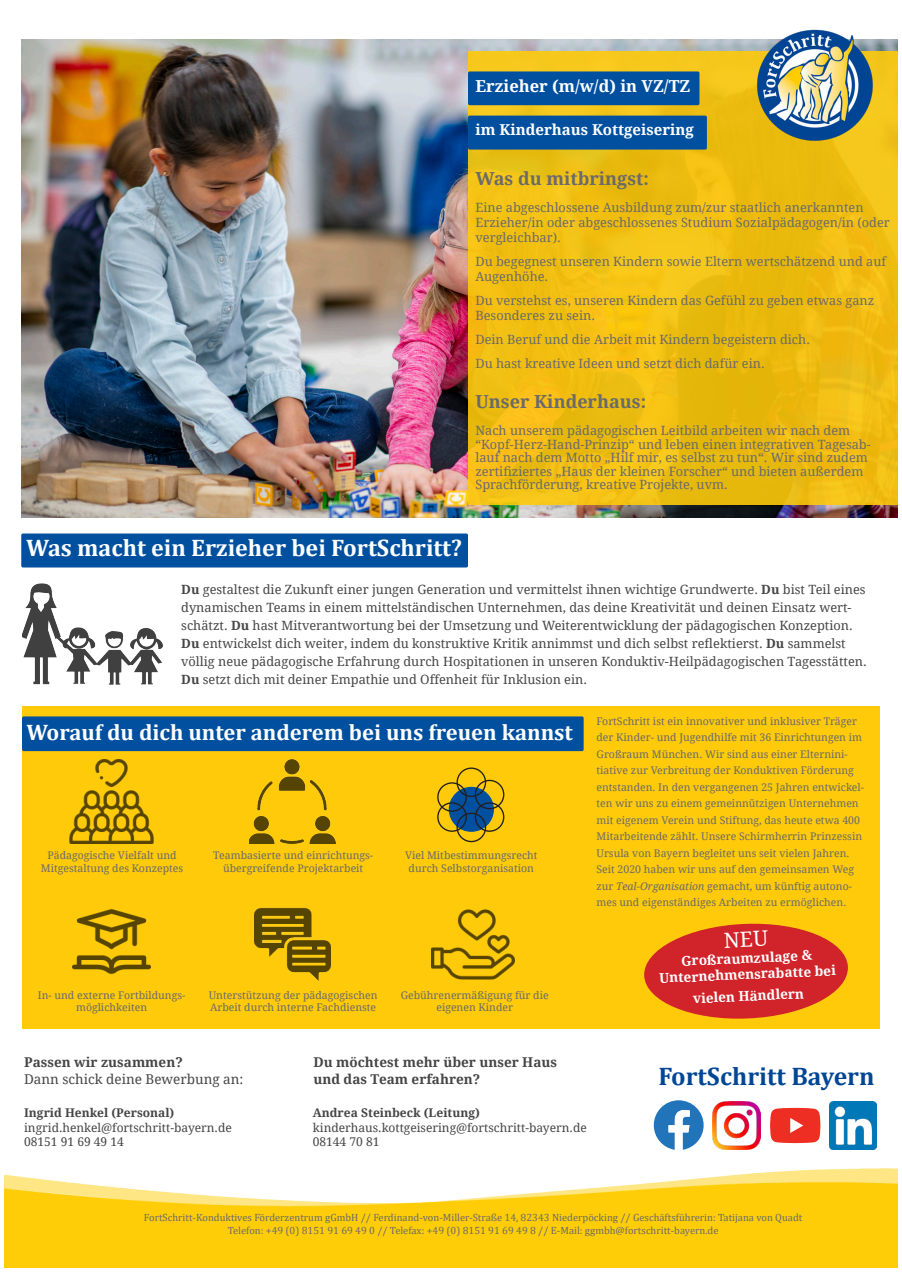
<style>
.page{position:relative;width:902px;height:1272px;background:#fff}
.page>*{position:absolute;margin:0;border:0;box-sizing:border-box;transform-origin:0 0}
.t1{font:700 25.5px "Cambria";color:#004694}
.t2{font:700 24px "Cambria";color:#fff}
.t3{font:700 22.5px "Cambria";color:#fff}
.t4{font:700 18px "Droid Serif";color:#6a6a6a}
.t5{font:700 16.5px "Droid Serif";color:#fff}
.t6{font:700 15px "Droid Serif";color:#fff}
.t7{font:700 13.5px/16.2px "Droid Serif";color:#464646}
.t8{font:700 13.5px "Droid Serif";color:#fff}
.t9{font:13.5px "Droid Serif";color:#464646}
.t10{font:12.75px/13.5px "Droid Serif";color:#6a6a6a}
.t11{font:12.75px/18px "Droid Serif";color:#464646}
.t12{font:12px "Droid Serif";color:#464646}
.t13{font:700 12px "Droid Serif";color:#464646}
.t14{font:10.5px/16.5px "Droid Serif";color:#6a6a6a;text-align:center}
.t15{font:10.5px "Cambria";color:#6a6a6a}
.s1{font-weight:700}
.s2{font-style:italic}
</style>
<div class="page">
<img style="left:21px;top:39px;width:876px;height:478px">
<div style="left:468px;top:51px;width:429px;height:454px;background:#f0bd11"></div>
<div style="left:468px;top:71px;width:231px;height:34px;background:#01509f;border-radius:2px"></div>
<div style="left:468px;top:116px;width:238px;height:34px;background:#01509f;border-radius:2px"></div>
<div style="left:21px;top:533px;width:447px;height:34px;background:#01509f;border-radius:2px"></div>
<div style="left:22px;top:706px;width:857px;height:323px;background:#feca0a"></div>
<img style="left:70px;top:759px;width:84px;height:84px">
<img style="left:249px;top:759px;width:86px;height:84px">
<img style="left:431px;top:909px;width:83px;height:71px">
<img style="left:73px;top:908px;width:78px;height:67px">
<img style="left:254px;top:907px;width:76px;height:74px">
<svg style="left:449px;top:787px;width:44px;height:44px"></svg>
<div style="left:448px;top:786px;width:46px;height:45px;border:1px solid #01509f;border-radius:50%"></div>
<div style="left:456px;top:767px;width:30px;height:30px;border:1px solid #231f20;border-radius:50%"></div>
<div style="left:474px;top:779px;width:30px;height:30px;border:1px solid #231f20;border-radius:50%"></div>
<div style="left:474px;top:802px;width:30px;height:29px;border:1px solid #231f20;border-radius:50%"></div>
<div style="left:456px;top:812px;width:30px;height:30px;border:1px solid #231f20;border-radius:50%"></div>
<div style="left:437px;top:802px;width:30px;height:29px;border:1px solid #231f20;border-radius:50%"></div>
<div style="left:437px;top:782px;width:30px;height:29px;border:1px solid #231f20;border-radius:50%"></div>
<img style="left:22px;top:583px;width:140px;height:102px">
<img style="left:751px;top:29px;width:129px;height:117px">
<div style="left:22px;top:716px;width:561px;height:35px;background:#01509f;border-radius:2px"></div>
<img style="left:4px;top:1168px;width:893px;height:99px">
<svg style="left:770px;top:1107px;width:50px;height:35px;background:#f0483d"></svg>
<img style="left:829px;top:1101px;width:47px;height:48px">
<img style="left:712px;top:1101px;width:48px;height:48px">
<svg style="left:653px;top:1100px;width:50px;height:50px"></svg>
<svg style="left:644px;top:923px;width:204px;height:96px"></svg>
<p class="t5" style="left:475px;top:74px;width:216px">Erzieher (m/w/d) in VZ/TZ</p>
<p class="t6" style="left:475px;top:119px;width:220px">im Kinderhaus Kottgeisering</p>
<p class="t4" style="left:475px;top:166px;width:175px">Was du mitbringst:</p>
<p class="t10" style="left:475px;top:200px;width:416px;line-height:15.1px">Eine abgeschlossene Ausbildung zum/zur staatlich anerkannten<br>Erzieher/in oder abgeschlossenes Studium Sozialpädagogen/in (oder vergleichbar).</p>
<p class="t10" style="left:475px;top:254px;width:412px;line-height:15px">Du begegnest unseren Kindern sowie Eltern wertschätzend und auf<br>Augenhöhe.</p>
<p class="t10" style="left:475px;top:293px;width:400px;line-height:15px">Du verstehst es, unseren Kindern das Gefühl zu geben etwas ganz<br>Besonderes zu sein.</p>
<p class="t10" style="left:475px;top:333px;width:336px">Dein Beruf und die Arbeit mit Kindern begeistern dich.</p>
<p class="t10" style="left:475px;top:357px;width:291px">Du hast kreative Ideen und setzt dich dafür ein.</p>
<p class="t4" style="left:475px;top:389px;width:172px">Unser Kinderhaus:</p>
<p class="t10" style="left:475px;top:423px;width:397px">Nach unserem pädagogischen Leitbild arbeiten wir nach dem “Kopf-Herz-Hand-Prinzip“ und leben einen integrativen Tagesab&shy;lauf nach dem Motto „Hilf mir, es selbst zu tun“. Wir sind zudem zertifiziertes „Haus der kleinen Forscher“ und bieten außerdem Sprachförderung, kreative Projekte, uvm.</p>
<p class="t2" style="left:26px;top:531px;width:437px">Was macht ein Erzieher bei FortSchritt?</p>
<p class="t11" style="left:181px;top:580px;width:687px"><span class="s1">Du</span> gestaltest die Zukunft einer jungen Generation und vermittelst ihnen wichtige Grundwerte. <span class="s1">Du</span> bist Teil eines dynamischen Teams in einem mittelständischen Unternehmen, das deine Kreativität und deinen Einsatz wert&shy;schätzt. <span class="s1">Du</span> hast Mitverantwortung bei der Umsetzung und Weiterentwicklung der pädagogischen Konzeption.<br><span class="s1">Du</span> entwickelst dich weiter, indem du konstruktive Kritik annimmst und dich selbst reflektierst. <span class="s1">Du</span> sammelst völlig neue pädagogische Erfahrung durch Hospitationen in unseren Konduktiv-Heilpädagogischen Tagesstätten.<br><span class="s1">Du</span> setzt dich mit deiner Empathie und Offenheit für Inklusion ein.</p>
<p class="t3" style="left:26px;top:716px;width:548px">Worauf du dich unter anderem bei uns freuen kannst</p>
<p class="t14" style="left:48px;top:846px;width:130px">Pädagogische Vielfalt und</p>
<p class="t14" style="left:41px;top:859px;width:144px">Mitgestaltung des Konzeptes</p>
<p class="t14" style="left:213px;top:848px;width:161px;line-height:12.6px">Teambasierte und einrichtungs&shy;übergreifende Projektarbeit</p>
<p class="t14" style="left:405px;top:848px;width:134px;line-height:12.6px">Viel Mitbestimmungsrecht durch Selbstorganisation</p>
<p class="t14" style="left:38px;top:988px;width:149px;line-height:12.6px">In- und externe Fortbildungs&shy;möglichkeiten</p>
<p class="t14" style="left:209px;top:988px;width:170px;line-height:12.6px;text-align:left">Unterstützung der pädagogischen<br>Arbeit durch interne Fachdienste</p>
<p class="t14" style="left:400px;top:988px;width:149px;line-height:12.6px">Gebührenermäßigung für die eigenen Kinder</p>
<p class="t14" style="left:596px;top:712px;width:269px;text-align:left">FortSchritt ist ein innovativer und inklusiver Träger der Kinder- und Jugendhilfe mit 36 Einrichtungen im Großraum München. Wir sind aus einer Elternini&shy;tiative zur Verbreitung der Konduktiven Förderung entstanden. In den vergangenen 25 Jahren entwickel&shy;ten wir uns zu einem gemeinnützigen Unternehmen mit eigenem Verein und Stiftung, das heute etwa 400<br>Mitarbeitende zählt. Unsere Schirmherrin Prinzessin Ursula von Bayern begleitet uns seit vielen Jahren.<br>Seit 2020 haben wir uns auf den gemeinsamen Weg zur <span class="s2">Teal-Organisation</span> gemacht, um künftig autono&shy;mes und eigenständiges Arbeiten zu ermöglichen.</p>
<p class="t8" style="left:680px;top:951px;width:133px;rotate:-3deg">Großraumzulage &amp;</p>
<p class="t8" style="left:658px;top:969px;width:178px;rotate:-3deg">Unternehmensrabatte bei</p>
<p class="t8" style="left:692px;top:989px;width:113px;rotate:-3deg">vielen Händlern</p>
<p class="t7" style="left:24px;top:1053px;width:160px">Passen wir zusammen?</p>
<p class="t9" style="left:24px;top:1069px;width:221px">Dann schick deine Bewerbung an:</p>
<p class="t13" style="left:24px;top:1104px;width:152px">Ingrid Henkel (Personal)</p>
<p class="t12" style="left:24px;top:1119px;width:209px">ingrid.henkel@fortschritt-bayern.de</p>
<p class="t12" style="left:24px;top:1133px;width:101px">08151 91 69 49 14</p>
<p class="t7" style="left:313px;top:1053px;width:245px">Du möchtest mehr über unser Haus und das Team erfahren?</p>
<p class="t13" style="left:313px;top:1104px;width:169px">Andrea Steinbeck (Leitung)</p>
<p class="t12" style="left:313px;top:1119px;width:275px">kinderhaus.kottgeisering@fortschritt-bayern.de</p>
<p class="t12" style="left:313px;top:1133px;width:68px">08144 70 81</p>
<p class="t1" style="left:658px;top:1058px;width:217px">FortSchritt Bayern</p>
<p class="t15" style="left:144px;top:1211px;width:660px">FortSchritt-Konduktives Förderzentrum gGmbH // Ferdinand-von-Miller-Straße 14, 82343 Niederpöcking // Geschäftsführerin: Tatijana von Quadt</p>
<p class="t15" style="left:228px;top:1223px;width:492px">Telefon: +49 (0) 8151 91 69 49 0 // Telefax: +49 (0) 8151 91 69 49 8 // E-Mail: ggmbh@fortschritt-bayern.de</p>
</div>
